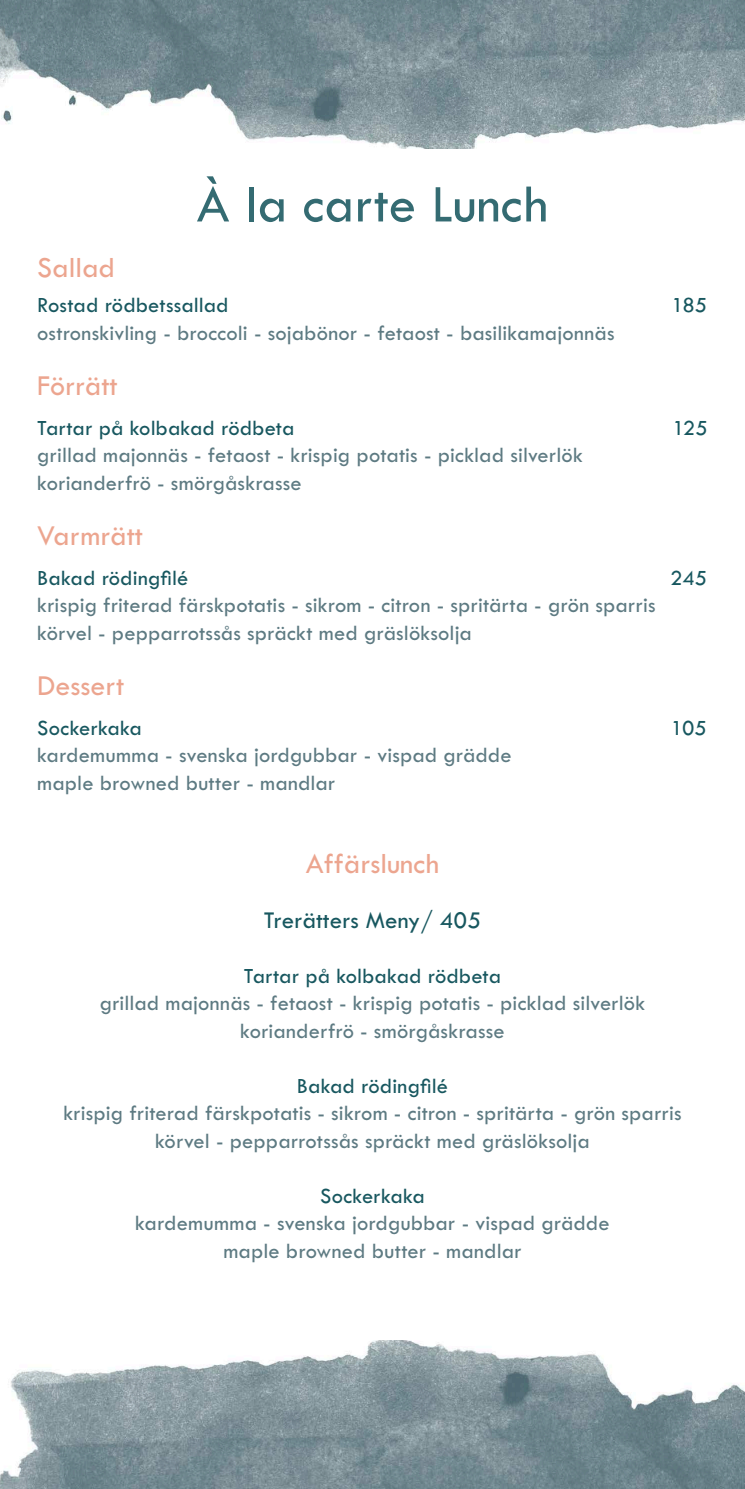
<style>
.page{position:relative;width:745px;height:1489px;background:#fff}
.page>*{position:absolute;margin:0;border:0;box-sizing:border-box;transform-origin:0 0}
.t1{font:55px "Tw Cen MT Std";color:#346b72}
.Les_Mange{font:30px "Tw Cen MT Std";color:#eca58f}
.Les_Mange-2{font:25px "Tw Cen MT Std";color:#17575f}
.LP_ITEM_INFO{font:22.5px "Tw Cen MT Std";letter-spacing:.005em;color:#5d7a82}
.LP_Main_Item_ENG{font:22.5px "Tw Cen MT Std";color:#5d7a82}
.LP_ITEM_LIST{font:22.5px "Tw Cen MT Std";color:#5d7a82}
.LP_ITEM_LIST-2{font:22.5px "Tw Cen MT Std";color:#17575f}
.LP_Main_Item_ENG-2{font:22.5px "Tw Cen MT Std";color:#17575f}
.LP_Main_Item{font:22.5px "Tw Cen MT Std";letter-spacing:.005em;color:#5d7a82}
.LP_Main_Item-2{font:22.5px "Tw Cen MT Std";letter-spacing:.005em;color:#17575f}
</style>
<div class="page">
<img style="left:0;top:1340px;width:744px;height:148px">
<img style="left:0;top:0;width:744px;height:148px">
<p class="t1" style="left:196px;top:175px;width:353px">À la carte Lunch</p>
<p class="Les_Mange" style="left:37px;top:252px;width:79px">Sallad</p>
<p class="LP_ITEM_LIST-2" style="left:37px;top:293px;width:193px">Rostad rödbetssallad</p>
<p class="LP_ITEM_LIST-2" style="left:671px;top:293px;width:37px">185</p>
<p class="LP_ITEM_INFO" style="left:37px;top:321px;width:578px">ostronskivling - broccoli - sojabönor - fetaost - basilikamajonnäs</p>
<p class="Les_Mange" style="left:37px;top:369px;width:82px">Förrätt</p>
<p class="LP_Main_Item_ENG-2" style="left:37px;top:416px;width:258px">Tartar på kolbakad rödbeta</p>
<p class="LP_Main_Item_ENG-2" style="left:672px;top:416px;width:37px">125</p>
<p class="LP_Main_Item_ENG" style="left:37px;top:443px;width:547px">grillad majonnäs - fetaost - krispig potatis - picklad silverlök</p>
<p class="LP_ITEM_INFO" style="left:37px;top:471px;width:266px">korianderfrö - smörgåskrasse</p>
<p class="Les_Mange" style="left:37px;top:519px;width:107px">Varmrätt</p>
<p class="LP_ITEM_LIST-2" style="left:37px;top:566px;width:153px">Bakad rödingfilé</p>
<p class="LP_ITEM_LIST-2" style="left:669px;top:566px;width:39px">245</p>
<p class="LP_ITEM_INFO" style="left:37px;top:593px;width:619px">krispig friterad färskpotatis - sikrom - citron - spritärta - grön sparris</p>
<p class="LP_Main_Item_ENG" style="left:37px;top:621px;width:436px">körvel - pepparrotssås spräckt med gräslöksolja</p>
<p class="Les_Mange" style="left:37px;top:669px;width:88px">Dessert</p>
<p class="LP_Main_Item-2" style="left:37px;top:716px;width:106px">Sockerkaka</p>
<p class="LP_Main_Item-2" style="left:670px;top:716px;width:37px">105</p>
<p class="LP_ITEM_INFO" style="left:37px;top:743px;width:475px">kardemumma - svenska jordgubbar - vispad grädde</p>
<p class="LP_ITEM_INFO" style="left:37px;top:771px;width:299px">maple browned butter - mandlar</p>
<p class="Les_Mange" style="left:305px;top:847px;width:135px">Affärslunch</p>
<p class="Les_Mange-2" style="left:263px;top:906px;width:219px">Trerätters Meny/ 405</p>
<p class="LP_Main_Item_ENG-2" style="left:244px;top:963px;width:258px">Tartar på kolbakad rödbeta</p>
<p class="LP_Main_Item_ENG" style="left:100px;top:991px;width:547px">grillad majonnäs - fetaost - krispig potatis - picklad silverlök</p>
<p class="LP_ITEM_INFO" style="left:240px;top:1018px;width:266px">korianderfrö - smörgåskrasse</p>
<p class="LP_ITEM_LIST-2" style="left:296px;top:1073px;width:153px">Bakad rödingfilé</p>
<p class="LP_ITEM_LIST" style="left:63px;top:1101px;width:619px">krispig friterad färskpotatis - sikrom - citron - spritärta - grön sparris</p>
<p class="LP_Main_Item_ENG" style="left:155px;top:1128px;width:436px">körvel - pepparrotssås spräckt med gräslöksolja</p>
<p class="LP_Main_Item-2" style="left:320px;top:1183px;width:106px">Sockerkaka</p>
<p class="LP_Main_Item" style="left:135px;top:1211px;width:475px">kardemumma - svenska jordgubbar - vispad grädde</p>
<p class="LP_ITEM_INFO" style="left:223px;top:1238px;width:299px">maple browned butter - mandlar</p>
</div>
